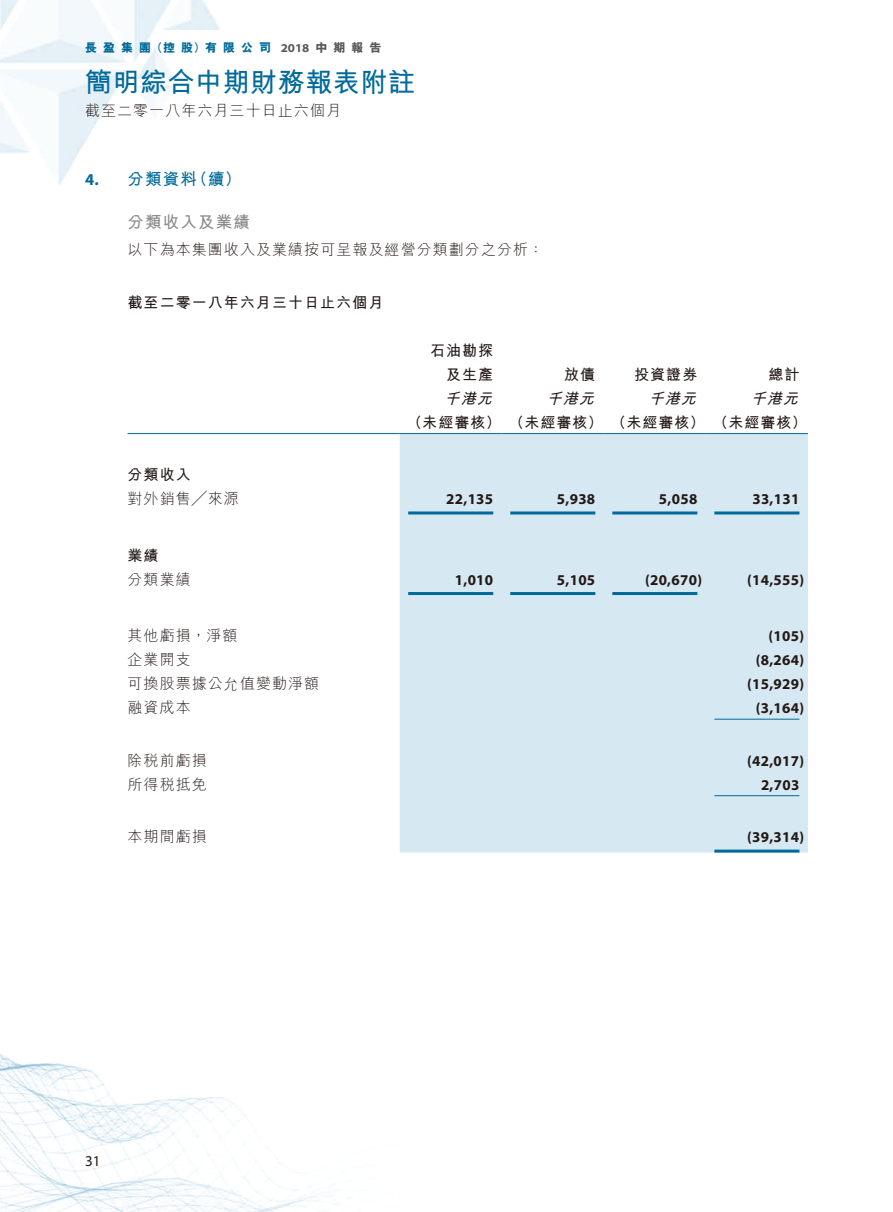
<style>
.page{position:relative;width:893px;height:1212px;background:#fff}
.page>*{position:absolute;margin:0;border:0;box-sizing:border-box;transform-origin:0 0}
.t1{font:700 27px "M Hei HK";letter-spacing:.02em;color:#006a9a}
.t2{font:700 16.5px "M Hei HK";color:#006a9a}
.t3{font:700 16.5px "M Hei HK";letter-spacing:.07em;color:#898989}
.t4{font:700 16.5px "Myriad Pro";color:#006a9a}
.t5{font:700 15px "Myriad Pro";letter-spacing:.02em;color:#231916}
.t6{font:300 15px "M Hei HK";letter-spacing:.07em;color:#231916}
.t7{font:700 15px "M Hei HK";letter-spacing:.07em;color:#231916}
.t8{font:italic 700 15px "M Hei HK";color:#231916}
.t9{font:15px "Myriad Pro";color:#231916}
.t10{font:800 12px "M Hei HK";color:#006a9a}
.t11{font:800 12px "M Hei HK";color:#595857}
.t12{font:700 semi-expanded 12px "Myriad Pro";color:#595857}
</style>
<div class="page">
<img style="left:0;top:0;width:808px;height:1212px">
<div style="left:400px;top:434px;width:408px;height:418px;background:#d6e8f2"></div>
<hr style="left:128px;top:433px;width:272px;height:1px;background:#006a9a">
<hr style="left:400px;top:433px;width:102px;height:1px;background:#006a9a">
<hr style="left:502px;top:433px;width:102px;height:1px;background:#006a9a">
<hr style="left:604px;top:433px;width:102px;height:1px;background:#006a9a">
<hr style="left:706px;top:433px;width:102px;height:1px;background:#006a9a">
<hr style="left:408px;top:511px;width:85px;height:3px;background:#006a9a">
<hr style="left:510px;top:511px;width:85px;height:3px;background:#006a9a">
<hr style="left:612px;top:511px;width:85px;height:3px;background:#006a9a">
<hr style="left:714px;top:511px;width:85px;height:3px;background:#006a9a">
<hr style="left:408px;top:592px;width:85px;height:3px;background:#006a9a">
<hr style="left:510px;top:592px;width:85px;height:3px;background:#006a9a">
<hr style="left:612px;top:592px;width:85px;height:3px;background:#006a9a">
<hr style="left:714px;top:719px;width:85px;height:1px;background:#006a9a">
<hr style="left:714px;top:795px;width:85px;height:1px;background:#006a9a">
<hr style="left:714px;top:849px;width:85px;height:3px;background:#006a9a">
<p class="t10" style="left:181px;top:39px;width:37px">股）有</p>
<p class="t10" style="left:121px;top:39px;width:13px">集</p>
<p class="t10" style="left:139px;top:39px;width:37px">團（控</p>
<p class="t10" style="left:241px;top:39px;width:13px">公</p>
<p class="t10" style="left:259px;top:39px;width:13px">司</p>
<p class="t10" style="left:223px;top:39px;width:13px">限</p>
<p class="t10" style="left:85px;top:39px;width:13px">長</p>
<p class="t10" style="left:103px;top:39px;width:13px">盈</p>
<p class="t11" style="left:315px;top:39px;width:67px">中期報告</p>
<p class="t12" style="left:281px;top:40px;width:30px">2018</p>
<h1 class="t1" style="left:85px;top:63px;width:331px">簡明綜合中期財務報表附註</h1>
<p class="t6" style="left:85px;top:100px;width:257px">截至二零一八年六月三十日止六個月</p>
<p class="t4" style="left:85px;top:168px;width:15px">4.</p>
<p class="t2" style="left:191px;top:167px;width:52px">（續(</p>
<p class="t2" style="left:128px;top:167px;width:71px">分類資料</p>
<p class="t3" style="left:128px;top:210px;width:124px">分類收入及業績</p>
<p class="t6" style="left:128px;top:239px;width:417px">以下為本集團收入及業績按可呈報及經營分類劃分之分析：</p>
<p class="t7" style="left:128px;top:291px;width:257px">截至二零一八年六月三十日止六個月</p>
<p class="t7" style="left:430px;top:339px;width:65px">石油勘探</p>
<p class="t7" style="left:446px;top:363px;width:49px">及生產</p>
<p class="t7" style="left:564px;top:363px;width:33px">放債</p>
<p class="t7" style="left:634px;top:363px;width:65px">投資證券</p>
<p class="t7" style="left:768px;top:363px;width:33px">總計</p>
<p class="t8" style="left:445px;top:387px;width:54px">千港元</p>
<p class="t7" style="left:407px;top:411px;width:401px">（未經審核）（未經審核）（未經審核）（未經審核(</p>
<p class="t8" style="left:547px;top:387px;width:54px">千港元</p>
<p class="t8" style="left:649px;top:387px;width:54px">千港元</p>
<p class="t8" style="left:751px;top:387px;width:54px">千港元</p>
<p class="t7" style="left:128px;top:464px;width:65px">分類收入</p>
<p class="t6" style="left:128px;top:488px;width:113px">對外銷售╱來源</p>
<p class="t5" style="left:446px;top:489px;width:49px">22,135</p>
<p class="t5" style="left:557px;top:489px;width:40px">5,938</p>
<p class="t5" style="left:659px;top:489px;width:40px">5,058</p>
<p class="t5" style="left:752px;top:489px;width:49px">33,131</p>
<p class="t7" style="left:128px;top:544px;width:33px">業績</p>
<p class="t6" style="left:128px;top:568px;width:65px">分類業績</p>
<p class="t5" style="left:455px;top:570px;width:40px">1,010</p>
<p class="t5" style="left:557px;top:570px;width:40px">5,105</p>
<p class="t5" style="left:645px;top:570px;width:59px">)20,670(</p>
<p class="t5" style="left:747px;top:570px;width:59px">)14,555(</p>
<p class="t6" style="left:128px;top:625px;width:111px">其他虧損，淨額</p>
<p class="t5" style="left:768px;top:626px;width:37px">)105(</p>
<p class="t6" style="left:128px;top:649px;width:65px">企業開支</p>
<p class="t5" style="left:756px;top:650px;width:50px">)8,264(</p>
<p class="t6" style="left:128px;top:673px;width:193px">可換股票據公允值變動淨額</p>
<p class="t5" style="left:747px;top:674px;width:59px">)15,929(</p>
<p class="t6" style="left:128px;top:697px;width:65px">融資成本</p>
<p class="t5" style="left:756px;top:698px;width:50px">)3,164(</p>
<p class="t6" style="left:128px;top:750px;width:81px">除稅前虧損</p>
<p class="t5" style="left:747px;top:751px;width:59px">)42,017(</p>
<p class="t6" style="left:128px;top:774px;width:81px">所得稅抵免</p>
<p class="t5" style="left:761px;top:775px;width:40px">2,703</p>
<p class="t6" style="left:128px;top:826px;width:81px">本期間虧損</p>
<p class="t5" style="left:747px;top:827px;width:59px">)39,314(</p>
<p class="t9" style="left:85px;top:1151px;width:17px">31</p>
</div>
